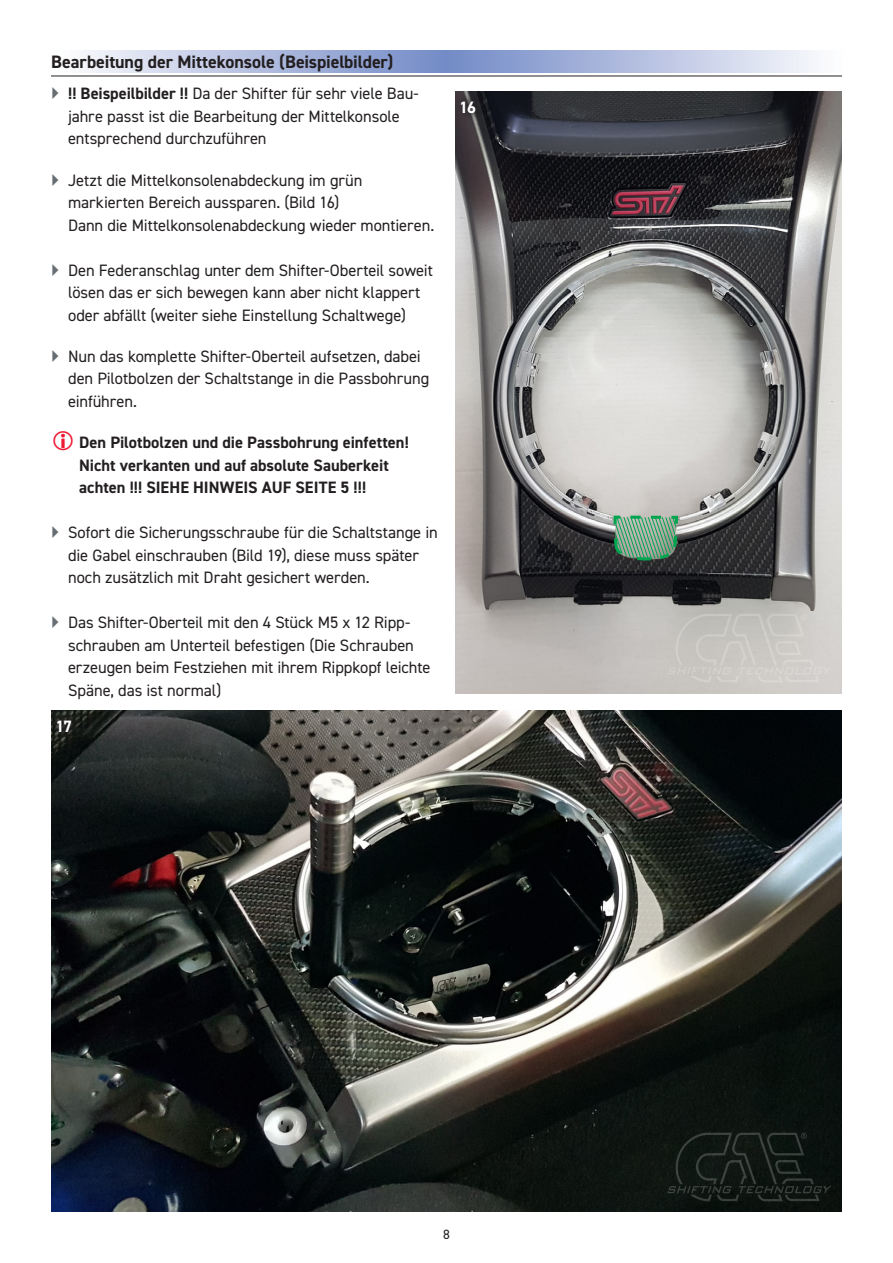
<style>
.page{position:relative;width:893px;height:1263px;background:#fff}
.page>*{position:absolute;margin:0;border:0;box-sizing:border-box;transform-origin:0 0}
.Inhaltsüberschrift{font:700 18px "DIN2014";letter-spacing:-.005em;color:#231f20}
.Fliesstext_normal_ohne_Abstand{font:16.5px/22.5px "DIN2014";letter-spacing:-.005em;color:#231f20}
.Fliesstext_normal_ohne_Abstand-2{font:700 16.5px/22.5px "DIN2014";color:#231f20}
.Fliesstext_normal_ohne_Abstand-3{font:700 16.5px "DIN2014";color:#fff}
.t1{font:13.5px "DIN2014";color:#231f20}
.s1{font-weight:700}
</style>
<div class="page">
<img style="left:455px;top:91px;width:387px;height:602px">
<img style="left:51px;top:710px;width:791px;height:502px">
<svg style="left:667px;top:614px;width:164px;height:68px;background:#cac8c3"></svg>
<svg style="left:667px;top:1132px;width:164px;height:69px;background:#151c18"></svg>
<div style="left:454px;top:92px;width:32px;height:30px;background:#231f20;opacity:.68"></div>
<div style="left:50px;top:711px;width:33px;height:29px;background:#231f20;opacity:.68"></div>
<svg style="left:612px;top:514px;width:67px;height:48px;background:#6c9a7e"></svg>
<svg style="left:86px;top:51px;width:729px;height:21px;background:#b1bddf"></svg>
<hr style="left:51px;top:76px;width:791px;height:1px;background:#231f20">
<p class="Inhaltsüberschrift" style="left:51px;top:50px;width:344px">Bearbeitung der Mittekonsole (Beispielbilder)</p>
<p class="Fliesstext_normal_ohne_Abstand" style="left:68px;top:82px;width:352px"><span class="s1">!! Beispeilbilder !!</span> Da der Shifter für sehr viele Bau&shy;jahre passt ist die Bearbeitung der Mittelkonsole entsprechend durchzuführen</p>
<p class="Fliesstext_normal_ohne_Abstand" style="left:68px;top:168px;width:368px">Jetzt die Mittelkonsolenabdeckung im grün markierten Bereich aussparen. (Bild 16)<br>Dann die Mittelkonsolenabdeckung wieder montieren.</p>
<p class="Fliesstext_normal_ohne_Abstand" style="left:68px;top:258px;width:366px">Den Federanschlag unter dem Shifter-Oberteil soweit lösen das er sich bewegen kann aber nicht klappert oder abfällt (weiter siehe Einstellung Schaltwege)</p>
<p class="Fliesstext_normal_ohne_Abstand" style="left:68px;top:344px;width:363px">Nun das komplette Shifter-Oberteil aufsetzen, dabei den Pilotbolzen der Schaltstange in die Passbohrung einführen.</p>
<p class="Fliesstext_normal_ohne_Abstand-2" style="left:79px;top:431px;width:331px">Den Pilotbolzen und die Passbohrung einfetten!<br>Nicht verkanten und auf absolute Sauberkeit achten !!! SIEHE HINWEIS AUF SEITE 5 !!!</p>
<p class="Fliesstext_normal_ohne_Abstand" style="left:68px;top:521px;width:371px">Sofort die Sicherungsschraube für die Schaltstange in die Gabel einschrauben (Bild 19), diese muss später noch zusätzlich mit Draht gesichert werden.</p>
<p class="Fliesstext_normal_ohne_Abstand" style="left:68px;top:611px;width:364px">Das Shifter-Oberteil mit den 4 Stück M5 x 12 Ripp&shy;schrauben am Unterteil befestigen (Die Schrauben erzeugen beim Festziehen mit ihrem Rippkopf leichte Späne, das ist normal)</p>
<p class="Fliesstext_normal_ohne_Abstand-3" style="left:55px;top:715px;width:18px">17</p>
<p class="Fliesstext_normal_ohne_Abstand-3" style="left:459px;top:96px;width:18px">16</p>
<p class="t1" style="left:443px;top:1226px;width:8px">8</p>
</div>
